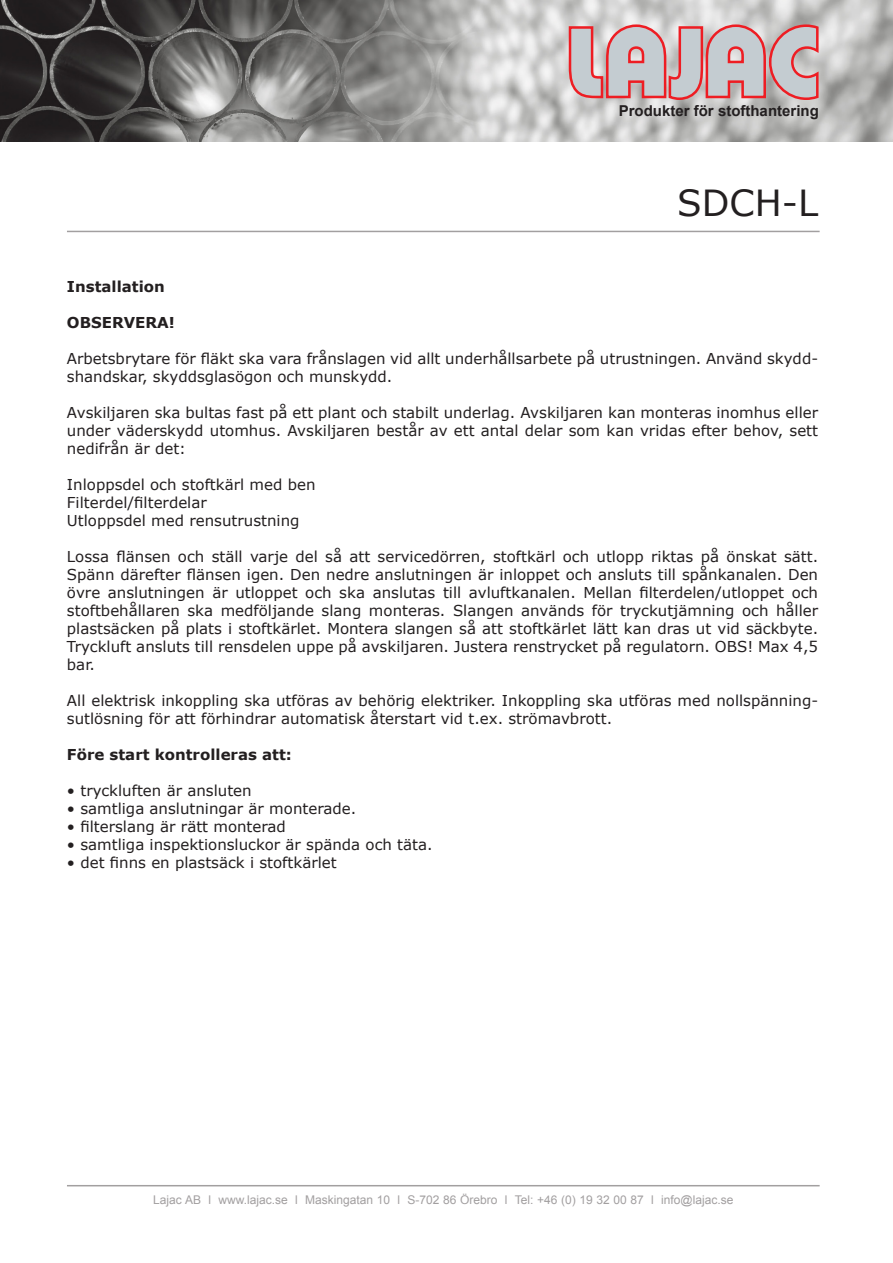
<style>
.page{position:relative;width:893px;height:1263px;background:#fff}
.page>*{position:absolute;margin:0;border:0;box-sizing:border-box;transform-origin:0 0}
.t1{font:36px "Verdana";color:#231f20}
.t2{font:15px/18px "Verdana";color:#231f20}
.t3{font:700 15px "Verdana";color:#231f20}
.t4{font:700 15px "Arial";color:#231f20}
.t5{font:12px "Arial";color:#a29fa0}
</style>
<div class="page">
<img style="left:0;top:0;width:893px;height:141px">
<hr style="left:67px;top:1185px;width:753px;height:1px;background:#a29fa0">
<svg style="left:569px;top:24px;width:249px;height:76px;background:#cdaeb2"></svg>
<hr style="left:67px;top:231px;width:753px;height:1px;background:#a29fa0">
<p class="t4" style="left:619px;top:101px;width:202px">Produkter för stofthantering</p>
<p class="t1" style="left:677px;top:178px;width:142px">SDCH-L</p>
<p class="t3" style="left:67px;top:276px;width:99px">Installation</p>
<p class="t3" style="left:67px;top:312px;width:109px">OBSERVERA!</p>
<p class="t2" style="left:67px;top:349px;width:753px">Arbetsbrytare för fläkt ska vara frånslagen vid allt underhållsarbete på utrustningen. Använd skydd&shy;shandskar, skyddsglasögon och munskydd.</p>
<p class="t2" style="left:67px;top:403px;width:753px;text-align:justify">Avskiljaren ska bultas fast på ett plant och stabilt underlag. Avskiljaren kan monteras inomhus eller under väderskydd utomhus. Avskiljaren består av ett antal delar som kan vridas efter behov, sett nedifrån är det:</p>
<p class="t2" style="left:67px;top:475px;width:250px">Inloppsdel och stoftkärl med ben</p>
<p class="t2" style="left:67px;top:493px;width:141px">Filterdel/filterdelar</p>
<p class="t2" style="left:67px;top:511px;width:234px">Utloppsdel med rensutrustning</p>
<p class="t2" style="left:67px;top:547px;width:753px;text-align:justify">Lossa flänsen och ställ varje del så att servicedörren, stoftkärl och utlopp riktas på önskat sätt.<br>Spänn därefter flänsen igen. Den nedre anslutningen är inloppet och ansluts till spånkanalen. Den övre anslutningen är utloppet och ska anslutas till avluftkanalen. Mellan filterdelen/utloppet och stoftbehållaren ska medföljande slang monteras. Slangen används för tryckutjämning och håller plastsäcken på plats i stoftkärlet. Montera slangen så att stoftkärlet lätt kan dras ut vid säckbyte.<br>Tryckluft ansluts till rensdelen uppe på avskiljaren. Justera renstrycket på regulatorn. OBS! Max 4,5 bar.</p>
<p class="t2" style="left:67px;top:691px;width:753px">All elektrisk inkoppling ska utföras av behörig elektriker. Inkoppling ska utföras med nollspänning&shy;sutlösning för att förhindrar automatisk återstart vid t.ex. strömavbrott.</p>
<p class="t3" style="left:67px;top:744px;width:226px">Före start kontrolleras att:</p>
<p class="t2" style="left:67px;top:781px;width:186px">• tryckluften är ansluten</p>
<p class="t2" style="left:67px;top:799px;width:291px">• samtliga anslutningar är monterade.</p>
<p class="t2" style="left:67px;top:817px;width:220px">• filterslang är rätt monterad</p>
<p class="t2" style="left:67px;top:835px;width:367px">• samtliga inspektionsluckor är spända och täta.</p>
<p class="t2" style="left:67px;top:853px;width:271px">• det finns en plastsäck i stoftkärlet</p>
<p class="t5" style="left:153px;top:1191px;width:581px">Lajac AB l www.lajac.se l Maskingatan 10 l S-702 86 Örebro l Tel: +46 (0) 19 32 00 87 l info@lajac.se</p>
</div>
